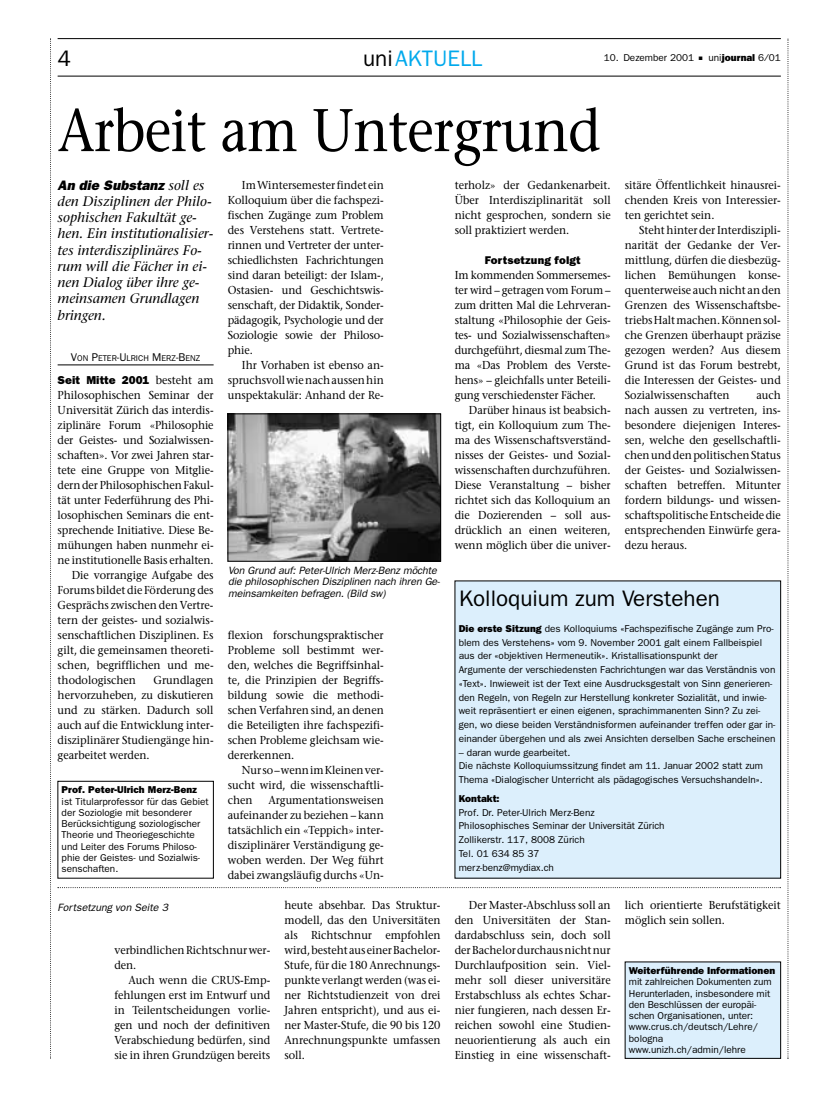
<style>
.page{position:relative;width:833px;height:1115px;background:#fff}
.page>*{position:absolute;margin:0;border:0;box-sizing:border-box;transform-origin:0 0}
.t1{font:60px "Stone Serif";letter-spacing:-.015em;color:#000;scale:.9 1}
.t2{font:22.5px "Franklin Gothic";color:#000}
.t3{font:22.5px "Franklin Gothic";color:#00a9ec}
.t4{font:italic 13.75px/16.2px "Stone Serif";color:#000}
.t5{font:italic 800 13.75px "Franklin Gothic";color:#000}
.t6{font:11.5px/15px "Stone Serif";color:#000;text-align:justify;scale:.94 1}
.t7{font:800 11.5px "Franklin Gothic";color:#000}
.t8{font:800 11.25px "Franklin Gothic";letter-spacing:.01em;color:#000}
.t9{font:italic 10.62px/11.2px "Franklin Gothic";letter-spacing:-.01em;color:#000}
.t10{font:10px/13.8px "Franklin Gothic";color:#000}
.t11{font:800 10px "Franklin Gothic";color:#000}
.t12{font:8.5px "Franklin Gothic";color:#000}
.s1{color:#000}
.s2{font-weight:800}
.s3{font-family:"Stone Serif";font-weight:400}
.s4{font-size:11.25px}
</style>
<div class="page">
<svg style="left:50px;top:39px;width:1px;height:1020px"></svg>
<svg style="left:787px;top:39px;width:1px;height:1020px"></svg>
<hr style="left:58px;top:76px;width:722px;height:1px;background:#000">
<hr style="left:58px;top:38px;width:722px;height:1px;background:#000">
<img style="left:230px;top:416px;width:209px;height:143px">
<div style="left:228px;top:414px;width:213px;height:147px;border:1px solid #000"></div>
<div style="left:58px;top:781px;width:155px;height:97px;border:1px solid #000"></div>
<hr style="left:58px;top:365px;width:156px;height:1px;background:#000">
<div style="left:455px;top:581px;width:325px;height:297px;background:#dceffc"></div>
<div style="left:625px;top:962px;width:155px;height:96px;background:#dceffc"></div>
<div style="left:625px;top:962px;width:155px;height:97px;border:1px solid #000"></div>
<svg style="left:58px;top:887px;width:722px;height:1px"></svg>
<h2 class="t2" style="left:58px;top:50px;width:15px">4</h2>
<h2 class="t3" style="left:363px;top:50px;width:121px"><span class="s1">uni</span>AKTUELL</h2>
<p class="t10" style="left:603px;top:52px;width:178px">10. Dezember 2001 ■ uni<span class="s2">journal</span> 6⁄01</p>
<h1 class="t1" style="left:58px;top:107px;width:605px">Arbeit am Untergrund</h1>
<p class="t5" style="left:58px;top:180px;width:148px">An die Substanz <span class="s3">soll es</span></p>
<p class="t4" style="left:58px;top:194px;width:157px">den Disziplinen der Philo&shy;sophischen Fakultät ge&shy;hen. Ein institutionalisier&shy;tes interdisziplinäres Fo&shy;rum will die Fächer in ei&shy;nen Dialog über ihre ge&shy;meinsamen Grundlagen bringen.</p>
<p class="t6" style="left:625px;top:178px;width:167px">sitäre Öffentlichkeit hinausrei&shy;chenden Kreis von Interessier&shy;ten gerichtet sein.</p>
<p class="t6" style="left:625px;top:223px;width:167px;text-indent:14px">Steht hinter der Interdiszipli&shy;narität der Gedanke der Ver&shy;mittlung, dürfen die diesbezüg&shy;lichen Bemühungen konse&shy;quenterweise auch nicht an den Grenzen des Wissenschaftsbe&shy;triebs Halt machen. Können sol&shy;che Grenzen überhaupt präzise gezogen werden? Aus diesem Grund ist das Forum bestrebt, die Interessen der Geistes- und Sozialwissenschaften</p>
<p class="t6" style="left:228px;top:178px;width:167px;text-indent:14px">Im Wintersemester findet ein Kolloquium über die fachspezi&shy;fischen Zugänge zum Problem des Verstehens statt. Vertrete&shy;rinnen und Vertreter der unter&shy;schiedlichsten Fachrichtungen sind daran beteiligt: der Islam-, Ostasien- und Geschichtswis&shy;senschaft, der Didaktik, Sonder&shy;pädagogik, Psychologie und der Soziologie sowie der Philoso&shy;phie.</p>
<p class="t6" style="left:228px;top:358px;width:167px;text-indent:14px">Ihr Vorhaben ist ebenso an&shy;spruchsvoll wie nach aussen hin unspektakulär: Anhand der Re-</p>
<p class="t6" style="left:454px;top:178px;width:167px">terholz» der Gedankenarbeit.<br>Über Interdisziplinarität soll nicht gesprochen, sondern sie soll praktiziert werden.</p>
<p class="t8" style="left:484px;top:256px;width:97px">Fortsetzung folgt</p>
<p class="t6" style="left:454px;top:268px;width:167px">Im kommenden Sommersemes&shy;ter wird – getragen vom Forum – zum dritten Mal die Lehrveran&shy;staltung «Philosophie der Geis&shy;tes- und Sozialwissenschaften» durchgeführt, diesmal zum The&shy;ma «Das Problem des Verste&shy;hens» – gleichfalls unter Beteili&shy;gung verschiedenster Fächer.</p>
<p class="t6" style="left:454px;top:403px;width:167px;text-indent:14px">Darüber hinaus ist beabsich&shy;tigt, ein Kolloquium zum The&shy;ma des Wissenschaftsverständ&shy;nisses der Geistes- und Sozial&shy;wissenschaften durchzuführen.<br>Diese Veranstaltung – bisher richtet sich das Kolloquium an die Dozierenden – soll aus&shy;drücklich an einen weiteren, wenn möglich über die univer-</p>
<p class="t12" style="left:71px;top:355px;width:131px"><span class="s4">V</span>ON <span class="s4">P</span>ETER<span class="s4">-U</span>LRICH <span class="s4">M</span>ERZ<span class="s4">-B</span>ENZ</p>
<p class="t7" style="left:58px;top:376px;width:157px">Seit Mitte 2001 <span class="s3">besteht am</span></p>
<p class="t6" style="left:58px;top:388px;width:167px">Philosophischen Seminar der</p>
<p class="t6" style="left:58px;top:403px;width:167px">Universität Zürich das interdis-</p>
<p class="t6" style="left:58px;top:418px;width:167px">ziplinäre Forum «Philosophie</p>
<p class="t6" style="left:58px;top:433px;width:167px">der Geistes- und Sozialwissen-</p>
<p class="t6" style="left:58px;top:448px;width:167px">schaften». Vor zwei Jahren star-</p>
<p class="t6" style="left:58px;top:463px;width:167px">tete eine Gruppe von Mitglie-</p>
<p class="t6" style="left:58px;top:478px;width:167px">dern der Philosophischen Fakul-</p>
<p class="t6" style="left:58px;top:493px;width:167px">tät unter Federführung des Phi-</p>
<p class="t6" style="left:58px;top:508px;width:167px">losophischen Seminars die ent-</p>
<p class="t6" style="left:58px;top:523px;width:167px">sprechende Initiative. Diese Be-</p>
<p class="t6" style="left:58px;top:538px;width:167px">mühungen haben nunmehr ei-</p>
<p class="t6" style="left:58px;top:553px;width:167px">ne institutionelle Basis erhalten.</p>
<p class="t6" style="left:72px;top:568px;width:152px">Die vorrangige Aufgabe des</p>
<p class="t6" style="left:58px;top:583px;width:167px">Forums bildet die Förderung des</p>
<p class="t6" style="left:58px;top:598px;width:167px">Gesprächs zwischen den Vertre-</p>
<p class="t6" style="left:58px;top:613px;width:167px">tern der geistes- und sozialwis-</p>
<p class="t6" style="left:58px;top:628px;width:167px">senschaftlichen Disziplinen. Es</p>
<p class="t6" style="left:58px;top:643px;width:167px">gilt, die gemeinsamen theoreti-</p>
<p class="t6" style="left:58px;top:658px;width:167px">schen, begrifflichen und me-</p>
<p class="t6" style="left:58px;top:673px;width:85px">thodologischen</p>
<p class="t6" style="left:625px;top:388px;width:167px;text-indent:131px">auch nach aussen zu vertreten, ins&shy;besondere diejenigen Interes&shy;sen, welche den gesellschaftli&shy;chen und den politischen Status der Geistes- und Sozialwissen&shy;schaften betreffen. Mitunter fordern bildungs- und wissen&shy;schaftspolitische Entscheide die entsprechenden Einwürfe gera&shy;dezu heraus.</p>
<p class="t9" style="left:228px;top:566px;width:213px">Von Grund auf: Peter-Ulrich Merz-Benz möchte die philosophischen Disziplinen nach ihren Ge&shy;meinsamkeiten befragen. (Bild sw)</p>
<h2 class="t2" style="left:459px;top:591px;width:262px">Kolloquium zum Verstehen</h2>
<p class="t10" style="left:458px;top:622px;width:318px"><span class="s2">Die erste Sitzung</span> des Kolloquiums «Fachspezifische Zugänge zum Pro&shy;blem des Verstehens» vom 9. November 2001 galt einem Fallbeispiel aus der «objektiven Hermeneutik». Kristallisationspunkt der<br>Argumente der verschiedensten Fachrichtungen war das Verständnis von «Text». Inwieweit ist der Text eine Ausdrucksgestalt von Sinn generieren&shy;den Regeln, von Regeln zur Herstellung konkreter Sozialität, und inwie&shy;weit repräsentiert er einen eigenen, sprachimmanenten Sinn? Zu zei&shy;gen, wo diese beiden Verständnisformen aufeinander treffen oder gar in&shy;einander übergehen und als zwei Ansichten derselben Sache erscheinen</p>
<p class="t10" style="left:458px;top:746px;width:306px">– daran wurde gearbeitet.<br>Die nächste Kolloquiumssitzung findet am 11. Januar 2002 statt zum<br>Thema «Dialogischer Unterricht als pädagogisches Versuchshandeln».</p>
<p class="t11" style="left:458px;top:795px;width:42px">Kontakt:</p>
<p class="t10" style="left:458px;top:806px;width:207px">Prof. Dr. Peter-Ulrich Merz-Benz<br>Philosophisches Seminar der Universität Zürich<br>Zollikerstr. 117, 8008 Zürich<br>Tel. 01 634 85 37<br>merz-benz@mydiax.ch</p>
<p class="t6" style="left:228px;top:628px;width:167px">flexion forschungspraktischer Probleme soll bestimmt wer&shy;den, welches die Begriffsinhal&shy;te, die Prinzipien der Begriffs&shy;bildung sowie die methodi&shy;schen Verfahren sind, an denen die Beteiligten ihre fachspezifi&shy;schen Probleme gleichsam wie&shy;dererkennen.</p>
<p class="t6" style="left:228px;top:763px;width:167px;text-indent:14px">Nur so – wenn im Kleinen ver&shy;sucht wird, die wissenschaftli&shy;chen</p>
<p class="t6" style="left:58px;top:673px;width:167px;text-indent:96px">Grundlagen hervorzuheben, zu diskutieren und zu stärken. Dadurch soll auch auf die Entwicklung inter&shy;disziplinärer Studiengänge hin&shy;gearbeitet werden.</p>
<p class="t11" style="left:62px;top:787px;width:137px">Prof. Peter-Ulrich Merz-Benz</p>
<p class="t10" style="left:62px;top:796px;width:148px;line-height:11.2px">ist Titularprofessor für das Gebiet der Soziologie mit besonderer<br>Berücksichtigung soziologischer<br>Theorie und Theoriegeschichte und Leiter des Forums Philoso&shy;phie der Geistes- und Sozialwis&shy;senschaften.</p>
<p class="t6" style="left:228px;top:793px;width:167px;text-indent:41px">Argumentationsweisen aufeinander zu beziehen – kann tatsächlich ein «Teppich» inter&shy;disziplinärer Verständigung ge&shy;woben werden. Der Weg führt dabei zwangsläufig durchs «Un-</p>
<p class="t9" style="left:58px;top:903px;width:112px">Fortsetzung von Seite 3</p>
<p class="t6" style="left:114px;top:943px;width:167px">verbindlichen Richtschnur wer&shy;den.</p>
<p class="t6" style="left:114px;top:973px;width:167px;text-indent:14px">Auch wenn die CRUS-Emp&shy;fehlungen erst im Entwurf und in Teilentscheidungen vorlie&shy;gen und noch der definitiven Verabschiedung bedürfen, sind sie in ihren Grundzügen bereits</p>
<p class="t6" style="left:284px;top:898px;width:167px">heute absehbar. Das Struktur&shy;modell, das den Universitäten als Richtschnur empfohlen wird, besteht aus einer Bachelor-Stufe, für die 180 Anrechnungs&shy;punkte verlangt werden (was ei&shy;ner Richtstudienzeit von drei Jahren entspricht), und aus ei&shy;ner Master-Stufe, die 90 bis 120<br>Anrechnungspunkte umfassen soll.</p>
<p class="t6" style="left:454px;top:898px;width:167px;text-indent:14px">Der Master-Abschluss soll an den Universitäten der Stan&shy;dardabschluss sein, doch soll der Bachelor durchaus nicht nur Durchlaufposition sein. Viel&shy;mehr soll dieser universitäre Erstabschluss als echtes Schar&shy;nier fungieren, nach dessen Er&shy;reichen sowohl eine Studien&shy;neuorientierung als auch ein Einstieg in eine wissenschaft-</p>
<p class="t6" style="left:625px;top:898px;width:167px">lich orientierte Berufstätigkeit möglich sein sollen.</p>
<p class="t11" style="left:629px;top:967px;width:148px">Weiterführende Informationen</p>
<p class="t10" style="left:629px;top:977px;width:144px;line-height:11.2px">mit zahlreichen Dokumenten zum<br>Herunterladen, insbesondere mit den Beschlüssen der europäi&shy;schen Organisationen, unter: www.crus.ch/deutsch/Lehre/ bologna www.unizh.ch/admin/lehre</p>
</div>
